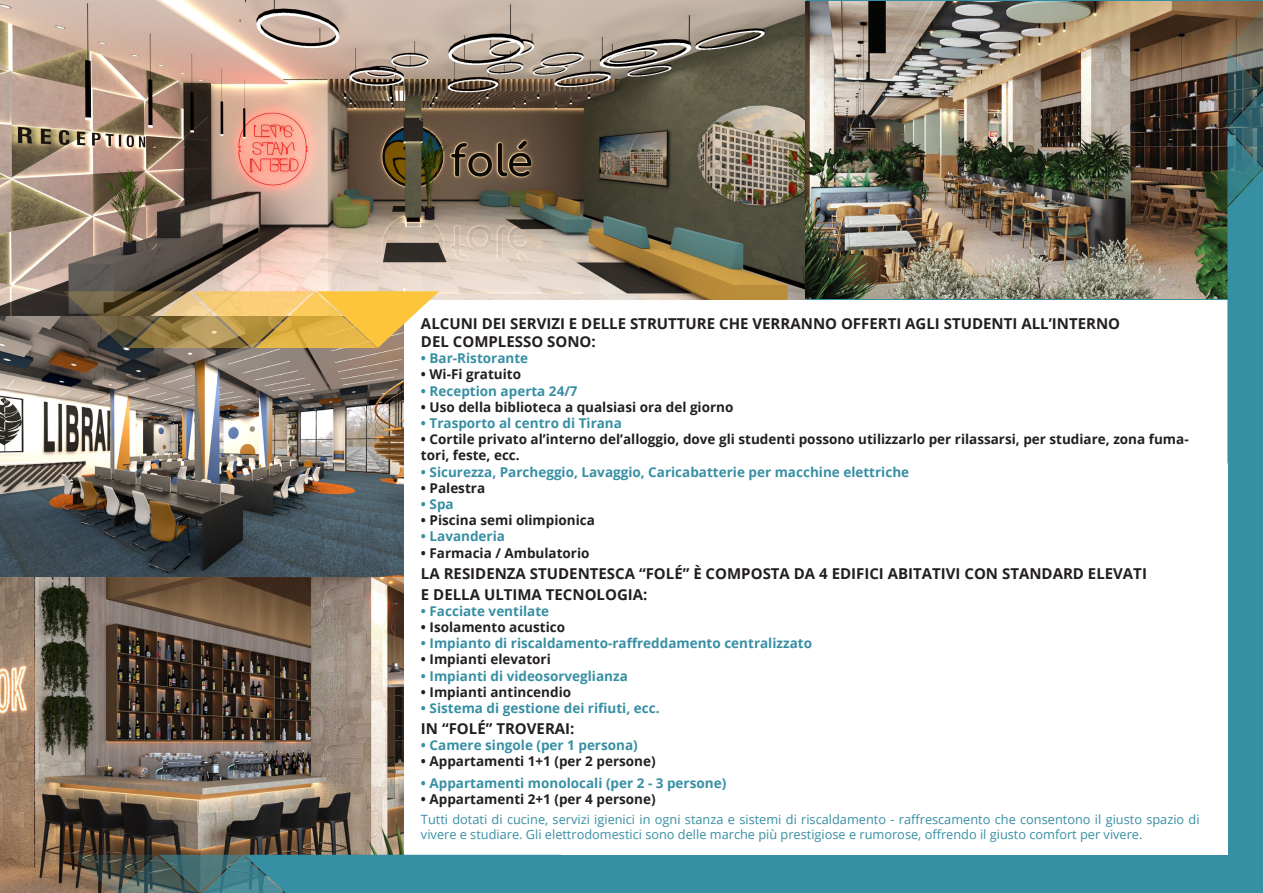
<style>
.page{position:relative;width:1263px;height:893px;background:#378fa4}
.page>*{position:absolute;margin:0;border:0;box-sizing:border-box;transform-origin:0 0}
.t1{font:700 15px/18px "Open Sans";color:#231f20}
.t2{font:700 13.5px/16.2px "Open Sans";color:#231f20}
.t3{font:700 13.5px "Open Sans";color:#378fa4}
.t4{font:12.75px/15.3px "Open Sans";color:#378fa4}
</style>
<div class="page">
<img style="left:0;top:316px;width:404px;height:577px">
<img style="left:0;top:0;width:805px;height:316px">
<img style="left:805px;top:1px;width:458px;height:297px">
<div style="left:404px;top:300px;width:823px;height:555px;background:#fff"></div>
<svg style="left:1227px;top:10px;width:36px;height:453px"></svg>
<svg style="left:72px;top:855px;width:332px;height:38px"></svg>
<svg style="left:63px;top:291px;width:376px;height:57px;background:#be9f5a"></svg>
<p class="t1" style="left:421px;top:314px;width:701px">ALCUNI DEI SERVIZI E DELLE STRUTTURE CHE VERRANNO OFFERTI AGLI STUDENTI ALL’INTERNO<br>DEL COMPLESSO SONO:</p>
<p class="t3" style="left:421px;top:349px;width:109px">• Bar-Ristorante</p>
<p class="t2" style="left:421px;top:366px;width:102px">• Wi-Fi gratuito</p>
<p class="t3" style="left:421px;top:381px;width:158px">• Reception aperta 24/7</p>
<p class="t2" style="left:421px;top:398px;width:314px">• Uso della biblioteca a qualsiasi ora del giorno</p>
<p class="t3" style="left:421px;top:413px;width:202px">• Trasporto al centro di Tirana</p>
<p class="t2" style="left:421px;top:431px;width:769px">• Cortile privato al’interno del’alloggio, dove gli studenti possono utilizzarlo per rilassarsi, per studiare, zona fuma&shy;tori, feste, ecc.</p>
<p class="t3" style="left:421px;top:462px;width:490px">• Sicurezza, Parcheggio, Lavaggio, Caricabatterie per macchine elettriche</p>
<p class="t2" style="left:421px;top:479px;width:66px">• Palestra</p>
<p class="t3" style="left:421px;top:494px;width:34px">• Spa</p>
<p class="t2" style="left:421px;top:512px;width:176px">• Piscina semi olimpionica</p>
<p class="t3" style="left:421px;top:527px;width:85px">• Lavanderia</p>
<p class="t2" style="left:421px;top:544px;width:170px">• Farmacia / Ambulatorio</p>
<p class="t1" style="left:421px;top:562px;width:727px;line-height:21px">LA RESIDENZA STUDENTESCA “FOLÉ” È COMPOSTA DA 4 EDIFICI ABITATIVI CON STANDARD ELEVATI<br>E DELLA ULTIMA TECNOLOGIA:</p>
<p class="t3" style="left:421px;top:601px;width:130px">• Facciate ventilate</p>
<p class="t2" style="left:421px;top:619px;width:146px">• Isolamento acustico</p>
<p class="t3" style="left:421px;top:634px;width:393px">• Impianto di riscaldamento-raffreddamento centralizzato</p>
<p class="t2" style="left:421px;top:651px;width:131px">• Impianti elevatori</p>
<p class="t3" style="left:421px;top:666px;width:208px">• Impianti di videosorveglianza</p>
<p class="t2" style="left:421px;top:683px;width:152px">• Impianti antincendio</p>
<p class="t3" style="left:421px;top:698px;width:240px">• Sistema di gestione dei rifiuti, ecc.</p>
<p class="t1" style="left:421px;top:719px;width:155px">IN “FOLÉ” TROVERAI:</p>
<p class="t3" style="left:421px;top:736px;width:218px">• Camere singole (per 1 persona)</p>
<p class="t2" style="left:421px;top:753px;width:236px">• Appartamenti 1+1 (per 2 persone)</p>
<p class="t3" style="left:421px;top:773px;width:307px">• Appartamenti monolocali (per 2 - 3 persone)</p>
<p class="t2" style="left:421px;top:791px;width:236px">• Appartamenti 2+1 (per 4 persone)</p>
<p class="t4" style="left:421px;top:811px;width:780px">Tutti dotati di cucine, servizi igienici in ogni stanza e sistemi di riscaldamento - raffrescamento che consentono il giusto spazio di vivere e studiare. Gli elettrodomestici sono delle marche più prestigiose e rumorose, offrendo il giusto comfort per vivere.</p>
</div>
